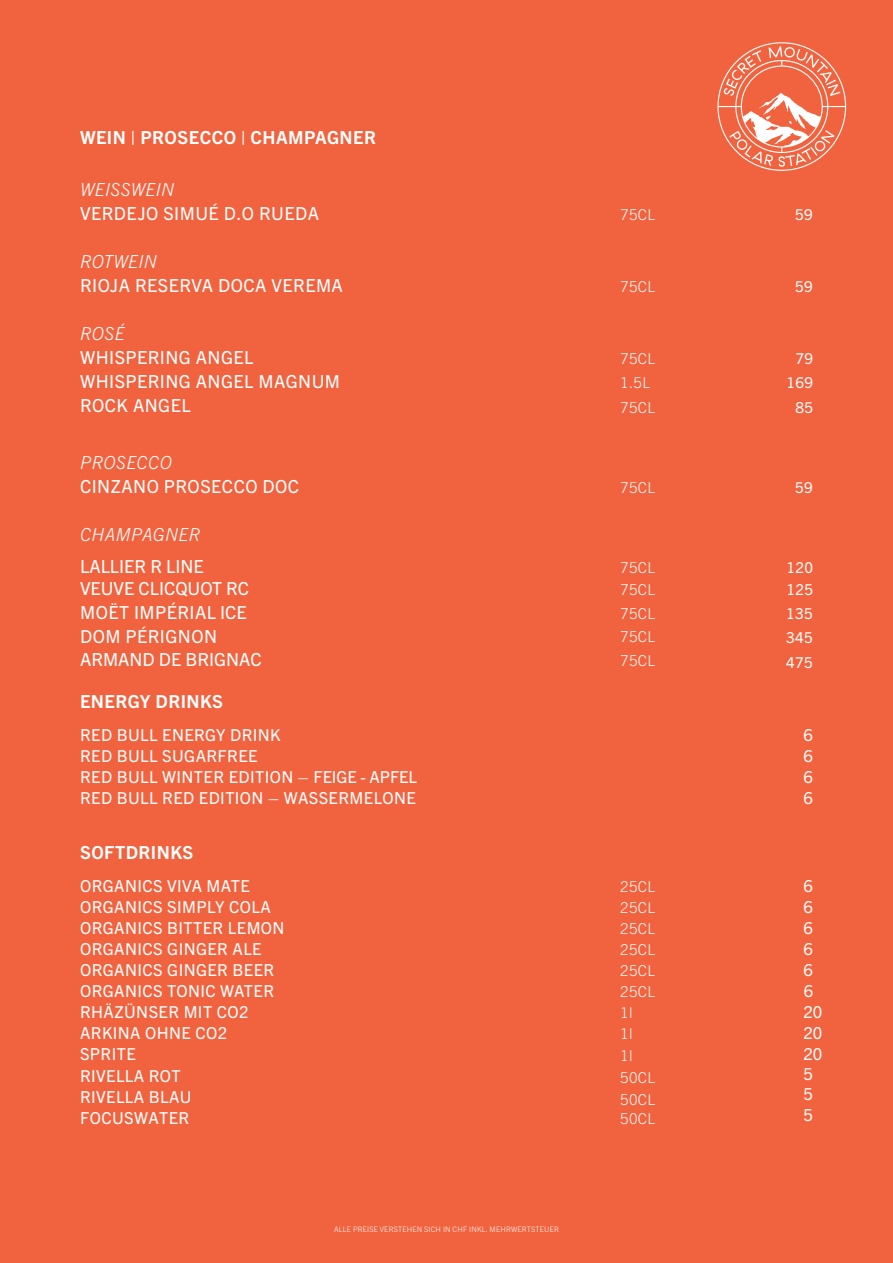
<style>
.page{position:relative;width:893px;height:1263px;background:#f1633f}
.page>*{position:absolute;margin:0;border:0;box-sizing:border-box;transform-origin:0 0}
.t1{font:18px "Trade Gothic Next LT Pro";letter-spacing:.025em;color:#fff}
.t2{font:700 18px "Trade Gothic Next LT Pro";letter-spacing:.025em;color:#fff}
.t3{font:18px "Trade Gothic Next LT Pro";color:#fff}
.t4{font:italic 300 18px "Trade Gothic Next LT Pro";letter-spacing:.025em;color:#fff}
.t5{font:16.5px/21.3px "Trade Gothic Next LT Pro";letter-spacing:.025em;color:#fff}
.t6{font:300 15px/21px "Trade Gothic Next LT Pro";letter-spacing:.025em;color:#fff}
.t7{font:15px/24.5px "Trade Gothic Next LT Pro";letter-spacing:.025em;color:#fff}
.t8{font:300 7.5px "Trade Gothic Next LT Pro";letter-spacing:.025em;color:#fff}
</style>
<div class="page">
<svg style="left:717px;top:42px;width:129px;height:129px"></svg>
<p class="t2" style="left:80px;top:125px;width:297px">WEIN | PROSECCO | CHAMPAGNER</p>
<p class="t4" style="left:80px;top:177px;width:96px">WEISSWEIN</p>
<p class="t1" style="left:80px;top:201px;width:241px">VERDEJO SIMUÉ D.O RUEDA</p>
<p class="t6" style="left:620px;top:203px;width:36px">75CL</p>
<p class="t7" style="left:795px;top:202px;width:19px">59</p>
<p class="t4" style="left:80px;top:249px;width:78px">ROTWEIN</p>
<p class="t1" style="left:80px;top:273px;width:264px">RIOJA RESERVA DOCA VEREMA</p>
<p class="t6" style="left:620px;top:275px;width:36px">75CL</p>
<p class="t7" style="left:795px;top:274px;width:19px">59</p>
<p class="t4" style="left:80px;top:321px;width:46px">ROSÉ</p>
<p class="t1" style="left:80px;top:345px;width:175px">WHISPERING ANGEL</p>
<p class="t1" style="left:80px;top:393px;width:112px">ROCK ANGEL</p>
<p class="t6" style="left:620px;top:347px;width:36px">75CL</p>
<p class="t7" style="left:795px;top:346px;width:19px">79</p>
<p class="t6" style="left:620px;top:396px;width:36px">75CL</p>
<p class="t7" style="left:795px;top:394px;width:19px">85</p>
<p class="t1" style="left:80px;top:369px;width:261px">WHISPERING ANGEL MAG NUM</p>
<p class="t6" style="left:620px;top:371px;width:31px">1.5L</p>
<p class="t7" style="left:787px;top:370px;width:28px">169</p>
<p class="t4" style="left:80px;top:450px;width:93px">PROSECCO</p>
<p class="t1" style="left:80px;top:474px;width:221px">CINZANO PROSECCO DOC</p>
<p class="t6" style="left:620px;top:476px;width:36px">75CL</p>
<p class="t7" style="left:795px;top:475px;width:19px">59</p>
<p class="t4" style="left:80px;top:522px;width:122px">CHAMPAGNER</p>
<p class="t3" style="left:80px;top:553px;width:125px">LALLIER R LINE</p>
<p class="t6" style="left:620px;top:555px;width:36px">75CL</p>
<p class="t7" style="left:787px;top:554px;width:28px">120</p>
<p class="t1" style="left:80px;top:600px;width:168px">MOËT IMPÉRIAL ICE</p>
<p class="t3" style="left:80px;top:647px;width:183px">ARMAND DE BRIGNAC</p>
<p class="t3" style="left:80px;top:576px;width:171px">VEUVE CLICQUOT RC</p>
<p class="t6" style="left:620px;top:578px;width:36px">75CL</p>
<p class="t7" style="left:787px;top:577px;width:28px">125</p>
<p class="t6" style="left:620px;top:602px;width:36px">75CL</p>
<p class="t7" style="left:786px;top:601px;width:28px">135</p>
<p class="t1" style="left:80px;top:624px;width:138px">DOM PÉRIGNON</p>
<p class="t6" style="left:620px;top:623px;width:36px;line-height:24.5px">75CL<br>75CL</p>
<p class="t7" style="left:786px;top:625px;width:28px">345<br>475</p>
<p class="t2" style="left:80px;top:689px;width:145px">ENERGY DRINKS</p>
<p class="t5" style="left:80px;top:723px;width:202px">RED BULL ENERGY DRINK</p>
<p class="t5" style="left:803px;top:723px;width:11px">6</p>
<p class="t5" style="left:80px;top:744px;width:179px">RED BULL SUGARFREE</p>
<p class="t5" style="left:803px;top:744px;width:11px">6</p>
<p class="t5" style="left:80px;top:765px;width:338px">RED BULL WINTER EDITION – FEIGE - APFEL</p>
<p class="t5" style="left:803px;top:765px;width:11px">6</p>
<p class="t5" style="left:80px;top:786px;width:337px">RED BULL RED EDITION – WASSERMELONE</p>
<p class="t5" style="left:803px;top:786px;width:11px">6</p>
<p class="t2" style="left:80px;top:840px;width:115px">SOFTDRINKS</p>
<p class="t5" style="left:80px;top:874px;width:171px">ORGANICS VIVA MATE</p>
<p class="t5" style="left:803px;top:874px;width:11px">6</p>
<p class="t5" style="left:80px;top:895px;width:192px">ORGANICS SIMPLY COLA</p>
<p class="t5" style="left:803px;top:895px;width:11px">6</p>
<p class="t5" style="left:80px;top:916px;width:206px">ORGANICS BITTER LEMON</p>
<p class="t5" style="left:803px;top:916px;width:11px">6</p>
<p class="t5" style="left:80px;top:937px;width:183px">ORGANICS GINGER ALE</p>
<p class="t5" style="left:803px;top:937px;width:11px">6</p>
<p class="t5" style="left:80px;top:958px;width:196px">ORGANICS GINGER BEER</p>
<p class="t5" style="left:803px;top:958px;width:11px">6</p>
<p class="t5" style="left:80px;top:979px;width:195px">ORGANICS TONIC WATER</p>
<p class="t5" style="left:804px;top:979px;width:11px">6</p>
<p class="t5" style="left:80px;top:1000px;width:170px">RHÄZÜNSER MIT CO2</p>
<p class="t5" style="left:803px;top:1000px;width:20px">20</p>
<p class="t5" style="left:80px;top:1021px;width:149px">ARKINA OHNE CO2</p>
<p class="t5" style="left:803px;top:1021px;width:20px">20</p>
<p class="t5" style="left:80px;top:1042px;width:113px">SPRITE<br>RIVELLA ROT<br>RIVELLA BLAU<br>FOCUSWATER</p>
<p class="t5" style="left:803px;top:1043px;width:20px;line-height:20.4px">20<br>5<br>5<br>5</p>
<p class="t6" style="left:620px;top:875px;width:36px;text-align:justify">25CL 25CL 25CL 25CL 25CL 25CL</p>
<p class="t6" style="left:620px;top:1021px;width:36px;line-height:22px">1l<br>1l<br>50CL<br>50CL</p>
<p class="t6" style="left:620px;top:1107px;width:36px">50CL</p>
<p class="t6" style="left:620px;top:1001px;width:14px">1l</p>
<p class="t8" style="left:334px;top:1224px;width:226px">ALLE PREISE VERSTEHEN SICH IN CHF INKL. MEHRWERTSTEUER</p>
</div>
